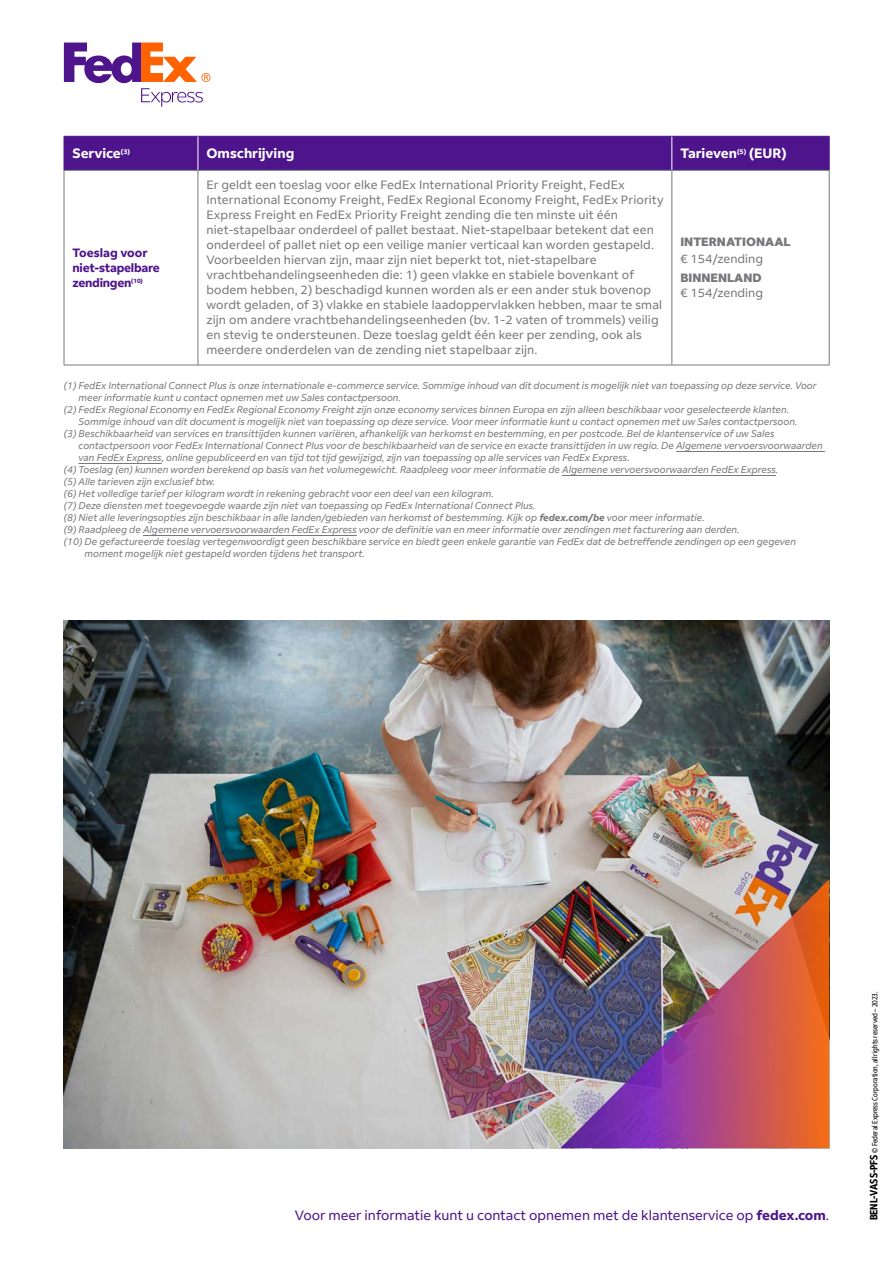
<style>
.page{position:relative;width:893px;height:1263px;background:#fff}
.page>*{position:absolute;margin:0;border:0;box-sizing:border-box;transform-origin:0 0}
.t1{font:13.5px "Fed Ex Sans";color:#4d148c}
.PC22_TETIÈRE_VASS_OK{font:700 13.5px "Fed Ex Sans";color:#fff}
.PC22_PARA_STAND_TABLEAU{font:12px/15px "Fed Ex Sans";letter-spacing:.01em;color:#77787b}
.PC22_TETIERE_BOLD_VASS_OK{font:700 12px/15px "Fed Ex Sans";letter-spacing:-.02em;color:#4d148c}
.PC22_INTER_CAPITAL{font:800 12px "Fed Ex Sans";color:#77787b}
.PC22_NOTE_ITAL{font:italic 9.75px/12px "Fed Ex Sans";color:#77787b}
.t2{font:condensed 7.5px "Fed Ex Sans";color:#000}
.s1{font-weight:800}
.s2{font-weight:700}
.s3{font-weight:700;font-size:10.5px}
</style>
<div class="page">
<hr style="left:676px;top:451px;width:149px;height:1px;background:#77787b">
<hr style="left:79px;top:463px;width:83px;height:1px;background:#77787b">
<hr style="left:562px;top:475px;width:214px;height:1px;background:#77787b">
<hr style="left:143px;top:535px;width:214px;height:1px;background:#77787b">
<div style="left:65px;top:137px;width:764px;height:33px;background:#4d148c"></div>
<hr style="left:64px;top:137px;width:1px;height:33px;background:#4d148c">
<hr style="left:64px;top:136px;width:134px;height:1px;background:#4d148c">
<hr style="left:198px;top:136px;width:474px;height:1px;background:#4d148c">
<hr style="left:198px;top:137px;width:1px;height:33px;background:#fff">
<hr style="left:672px;top:137px;width:1px;height:33px;background:#fff">
<hr style="left:672px;top:136px;width:157px;height:1px;background:#4d148c">
<hr style="left:829px;top:137px;width:1px;height:33px;background:#4d148c">
<hr style="left:64px;top:170px;width:134px;height:1px;background:#77787b">
<hr style="left:198px;top:170px;width:474px;height:1px;background:#77787b">
<hr style="left:672px;top:170px;width:157px;height:1px;background:#77787b">
<hr style="left:64px;top:171px;width:1px;height:194px;background:#77787b">
<hr style="left:198px;top:171px;width:1px;height:194px;background:#77787b">
<hr style="left:672px;top:171px;width:1px;height:194px;background:#77787b">
<hr style="left:829px;top:171px;width:1px;height:194px;background:#77787b">
<hr style="left:64px;top:365px;width:134px;height:1px;background:#77787b">
<hr style="left:198px;top:365px;width:474px;height:1px;background:#77787b">
<hr style="left:672px;top:365px;width:157px;height:1px;background:#77787b">
<img style="left:64px;top:621px;width:765px;height:527px">
<img style="left:560px;top:879px;width:269px;height:269px">
<svg style="left:64px;top:43px;width:146px;height:64px"></svg>
<p class="PC22_TETIÈRE_VASS_OK" style="left:73px;top:145px;width:59px">Service<sup>(3)</sup></p>
<p class="PC22_TETIÈRE_VASS_OK" style="left:206px;top:145px;width:89px">Omschrijving</p>
<p class="PC22_TETIÈRE_VASS_OK" style="left:680px;top:145px;width:108px">Tarieven<sup>(5)</sup> (EUR)</p>
<p class="PC22_TETIERE_BOLD_VASS_OK" style="left:73px;top:245px;width:89px">Toeslag voor niet-stapelbare zendingen<sup>(10)</sup></p>
<p class="PC22_PARA_STAND_TABLEAU" style="left:206px;top:178px;width:459px">Er geldt een toeslag voor elke FedEx International Priority Freight, FedEx International Economy Freight, FedEx Regional Economy Freight, FedEx Priority Express Freight en FedEx Priority Freight zending die ten minste uit één niet-stapelbaar onderdeel of pallet bestaat. Niet-stapelbaar betekent dat een onderdeel of pallet niet op een veilige manier verticaal kan worden gestapeld.<br>Voorbeelden hiervan zijn, maar zijn niet beperkt tot, niet-stapelbare vrachtbehandelingseenheden die: 1) geen vlakke en stabiele bovenkant of bodem hebben, 2) beschadigd kunnen worden als er een ander stuk bovenop wordt geladen, of 3) vlakke en stabiele laadoppervlakken hebben, maar te smal zijn om andere vrachtbehandelingseenheden (bv. 1-2 vaten of trommels) veilig en stevig te ondersteunen. Deze toeslag geldt één keer per zending, ook als meerdere onderdelen van de zending niet stapelbaar zijn.</p>
<p class="PC22_INTER_CAPITAL" style="left:680px;top:235px;width:112px">INTERNATIONAAL</p>
<p class="PC22_PARA_STAND_TABLEAU" style="left:680px;top:251px;width:84px">€ 154/zending</p>
<p class="PC22_PARA_STAND_TABLEAU" style="left:680px;top:271px;width:84px"><span class="s1">BINNENLAND </span>€ 154/zending</p>
<p class="PC22_NOTE_ITAL" style="left:79px;top:380px;width:740px;text-indent:-15px">(1) FedEx International Connect Plus is onze internationale e-commerce service. Sommige inhoud van dit document is mogelijk niet van toepassing op deze service. Voor meer informatie kunt u contact opnemen met uw Sales contactpersoon.</p>
<p class="PC22_NOTE_ITAL" style="left:79px;top:404px;width:720px;text-indent:-15px">(2) FedEx Regional Economy en FedEx Regional Economy Freight zijn onze economy services binnen Europa en zijn alleen beschikbaar voor geselecteerde klanten.<br>Sommige inhoud van dit document is mogelijk niet van toepassing op deze service. Voor meer informatie kunt u contact opnemen met uw Sales contactpersoon.</p>
<p class="PC22_NOTE_ITAL" style="left:79px;top:428px;width:746px;text-indent:-15px">(3) Beschikbaarheid van services en transittijden kunnen variëren, afhankelijk van herkomst en bestemming, en per postcode. Bel de klantenservice of uw Sales contactpersoon voor FedEx International Connect Plus voor de beschikbaarheid van de service en exacte transittijden in uw regio. De Algemene vervoersvoorwaarden van FedEx Express, online gepubliceerd en van tijd tot tijd gewijzigd, zijn van toepassing op alle services van FedEx Express.</p>
<p class="PC22_NOTE_ITAL" style="left:64px;top:464px;width:716px">(4) Toeslag (en) kunnen worden berekend op basis van het volumegewicht. Raadpleeg voor meer informatie de Algemene vervoersvoorwaarden FedEx Express.</p>
<p class="PC22_NOTE_ITAL" style="left:64px;top:476px;width:153px">(5) Alle tarieven zijn exclusief btw.</p>
<p class="PC22_NOTE_ITAL" style="left:64px;top:488px;width:431px">(6) Het volledige tarief per kilogram wordt in rekening gebracht voor een deel van een kilogram.</p>
<p class="PC22_NOTE_ITAL" style="left:64px;top:500px;width:473px">(7) Deze diensten met toegevoegde waarde zijn niet van toepassing op FedEx International Connect Plus.</p>
<p class="PC22_NOTE_ITAL" style="left:64px;top:512px;width:642px">(8) Niet alle leveringsopties zijn beschikbaar in alle landen/gebieden van herkomst of bestemming. Kijk op <span class="s2">fedex.com/be</span> voor meer informatie.</p>
<p class="PC22_NOTE_ITAL" style="left:64px;top:524px;width:677px">(9) Raadpleeg de Algemene vervoersvoorwaarden FedEx Express voor de definitie van en meer informatie over zendingen met facturering aan derden.</p>
<p class="PC22_NOTE_ITAL" style="left:84px;top:536px;width:713px;text-indent:-21px">(10) De gefactureerde toeslag vertegenwoordigt geen beschikbare service en biedt geen enkele garantie van FedEx dat de betreffende zendingen op een gegeven moment mogelijk niet gestapeld worden tijdens het transport.</p>
<h1 class="t1" style="left:295px;top:1208px;width:536px">Voor meer informatie kunt u contact opnemen met de klantenservice op <span class="s2">fedex.com</span>.</h1>
<p class="t2" style="left:870px;top:1220px;width:231px;rotate:-90deg"><span class="s3">BENL-VASS-PFS</span> © Federal Express Corporation, all rights reserved – 2023.</p>
</div>
